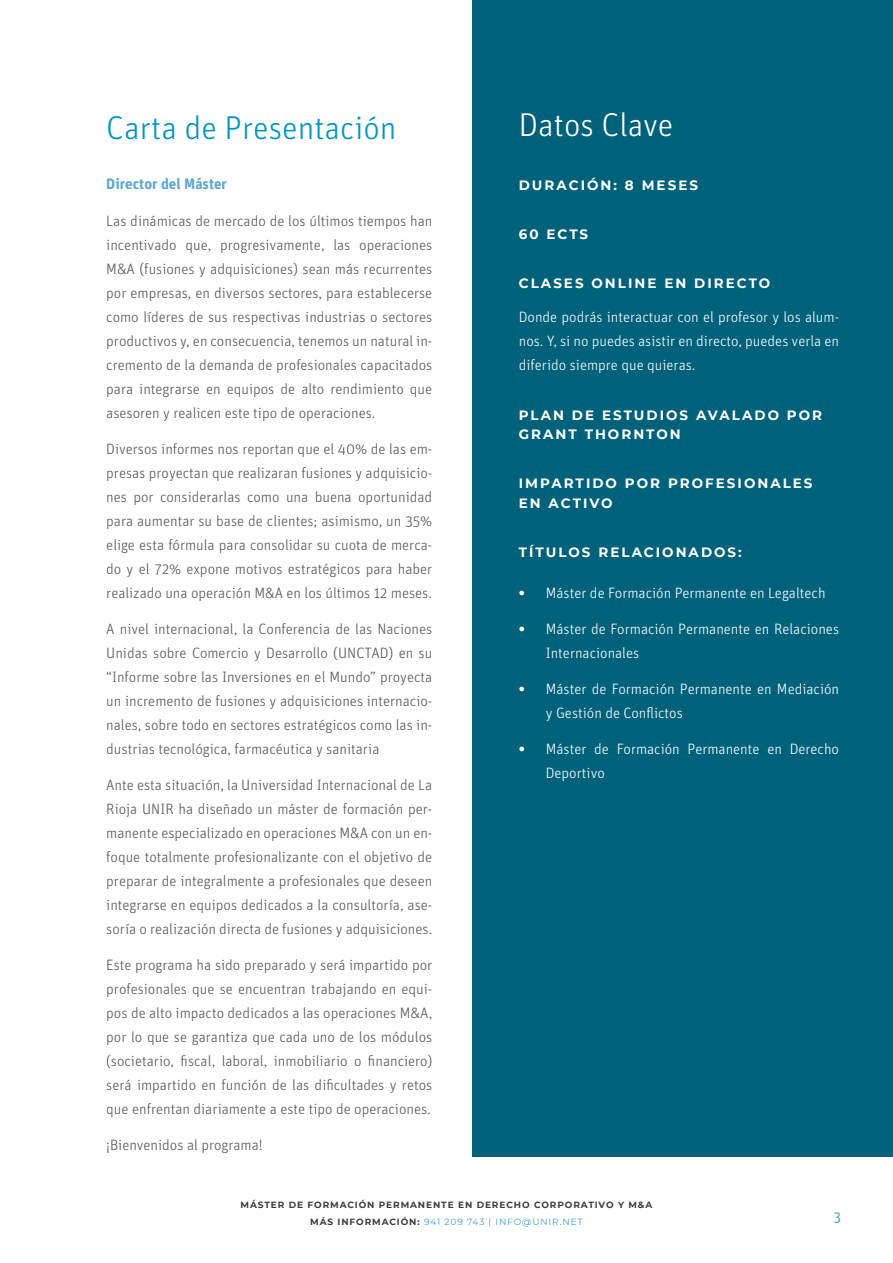
<style>
.page{position:relative;width:893px;height:1263px;background:#fff}
.page>*{position:absolute;margin:0;border:0;box-sizing:border-box;transform-origin:0 0}
.t1{font:300 33px "Unit OT";color:#0095c3}
.t2{font:300 33px "Unit OT";color:#fff}
.t3{font:300 15px/24px "Unit OT";color:#575756;text-align:justify}
.t4{font:300 15px/24px "Unit OT";color:#fff}
.t5{font:700 15px "Unit OT";color:#5fa8d0}
.t6{font:15px "Myriad Pro";color:#5fa8d0}
.t7{font:700 13.5px/19.5px "Montserrat";letter-spacing:.15em;color:#fff}
.t8{font:700 9px/16.5px "Montserrat";letter-spacing:.1em;color:#3c3c3b;text-align:center}
.s1{font-weight:700}
.s2{font-weight:400;color:#3e9ec9}
.s3{font-family:"Unit OT"}
</style>
<div class="page">
<div style="left:472px;top:0;width:421px;height:1157px;background:#00617a"></div>
<h1 class="t1" style="left:106px;top:108px;width:292px">Carta de Presentación</h1>
<p class="t5" style="left:106px;top:174px;width:122px">Director del Máster</p>
<p class="t3" style="left:106px;top:209px;width:328px">Las dinámicas de mercado de los últimos tiempos han incentivado que, progresivamente, las operaciones M&amp;A (fusiones y adquisiciones) sean más recurrentes por empresas, en diversos sectores, para establecerse como líderes de sus respectivas industrias o sectores productivos y, en consecuencia, tenemos un natural in&shy;cremento de la demanda de profesionales capacitados para integrarse en equipos de alto rendimiento que asesoren y realicen este tipo de operaciones.</p>
<p class="t3" style="left:106px;top:437px;width:328px">Diversos informes nos reportan que el 40% de las em&shy;presas proyectan que realizaran fusiones y adquisicio&shy;nes por considerarlas como una buena oportunidad para aumentar su base de clientes; asimismo, un 35% elige esta fórmula para consolidar su cuota de merca&shy;do y el 72% expone motivos estratégicos para haber realizado una operación M&amp;A en los últimos 12 meses.</p>
<p class="t3" style="left:106px;top:617px;width:328px">A nivel internacional, la Conferencia de las Naciones Unidas sobre Comercio y Desarrollo (UNCTAD) en su “Informe sobre las Inversiones en el Mundo” proyecta un incremento de fusiones y adquisiciones internacio&shy;nales, sobre todo en sectores estratégicos como las in&shy;dustrias tecnológica, farmacéutica y sanitaria</p>
<p class="t3" style="left:106px;top:773px;width:327px">Ante esta situación, la Universidad Internacional de La Rioja UNIR ha diseñado un máster de formación per&shy;manente especializado en operaciones M&amp;A con un en&shy;foque totalmente profesionalizante con el objetivo de preparar de integralmente a profesionales que deseen integrarse en equipos dedicados a la consultoría, ase&shy;soría o realización directa de fusiones y adquisiciones.</p>
<p class="t3" style="left:106px;top:953px;width:328px">Este programa ha sido preparado y será impartido por profesionales que se encuentran trabajando en equi&shy;pos de alto impacto dedicados a las operaciones M&amp;A, por lo que se garantiza que cada uno de los módulos (societario, fiscal, laboral, inmobiliario o financiero) será impartido en función de las dificultades y retos que enfrentan diariamente a este tipo de operaciones.</p>
<p class="t3" style="left:106px;top:1133px;width:158px">¡Bienvenidos al programa!</p>
<h1 class="t2" style="left:519px;top:106px;width:156px">Datos Clave</h1>
<p class="t7" style="left:519px;top:175px;width:181px">DURACIÓN: 8 MESES</p>
<p class="t7" style="left:519px;top:224px;width:71px">60 ECTS</p>
<p class="t7" style="left:519px;top:273px;width:253px">CLASES ONLINE EN DIRECTO</p>
<p class="t4" style="left:519px;top:305px;width:322px;text-align:justify">Donde podrás interactuar con el profesor y los alum&shy;nos. Y, si no puedes asistir en directo, puedes verla en diferido siempre que quieras.</p>
<p class="t7" style="left:519px;top:404px;width:305px">PLAN DE ESTUDIOS AVALADO POR<br>GRANT THORNTON</p>
<p class="t7" style="left:519px;top:473px;width:295px">IMPARTIDO POR PROFESIONALES<br>EN ACTIVO</p>
<p class="t7" style="left:519px;top:542px;width:224px">TÍTULOS RELACIONADOS:</p>
<p class="t4" style="left:519px;top:581px;width:308px"><span class="s1">•</span> Máster de Formación Permanente en Legaltech</p>
<p class="t4" style="left:546px;top:617px;width:295px;text-indent:-27px"><span class="s1">•</span> Máster de Formación Permanente en Relaciones<br>Internacionales</p>
<p class="t4" style="left:546px;top:677px;width:295px;text-indent:-27px"><span class="s1">•</span> Máster de Formación Permanente en Mediación y Gestión de Conflictos</p>
<p class="t4" style="left:546px;top:737px;width:295px;text-indent:-27px"><span class="s1">•</span> Máster de Formación Permanente en Derecho<br>Deportivo</p>
<p class="t8" style="left:241px;top:1196px;width:413px">MÁSTER DE FORMACIÓN PERMANENTE EN DERECHO CORPORATIVO Y M&amp;A<br>MÁS INFORMACIÓN: <span class="s2">941 209 743 | INFO@UNIR.NET</span></p>
<p class="t6" style="left:812px;top:1208px;width:30px">» <span class="s3">3</span></p>
</div>
